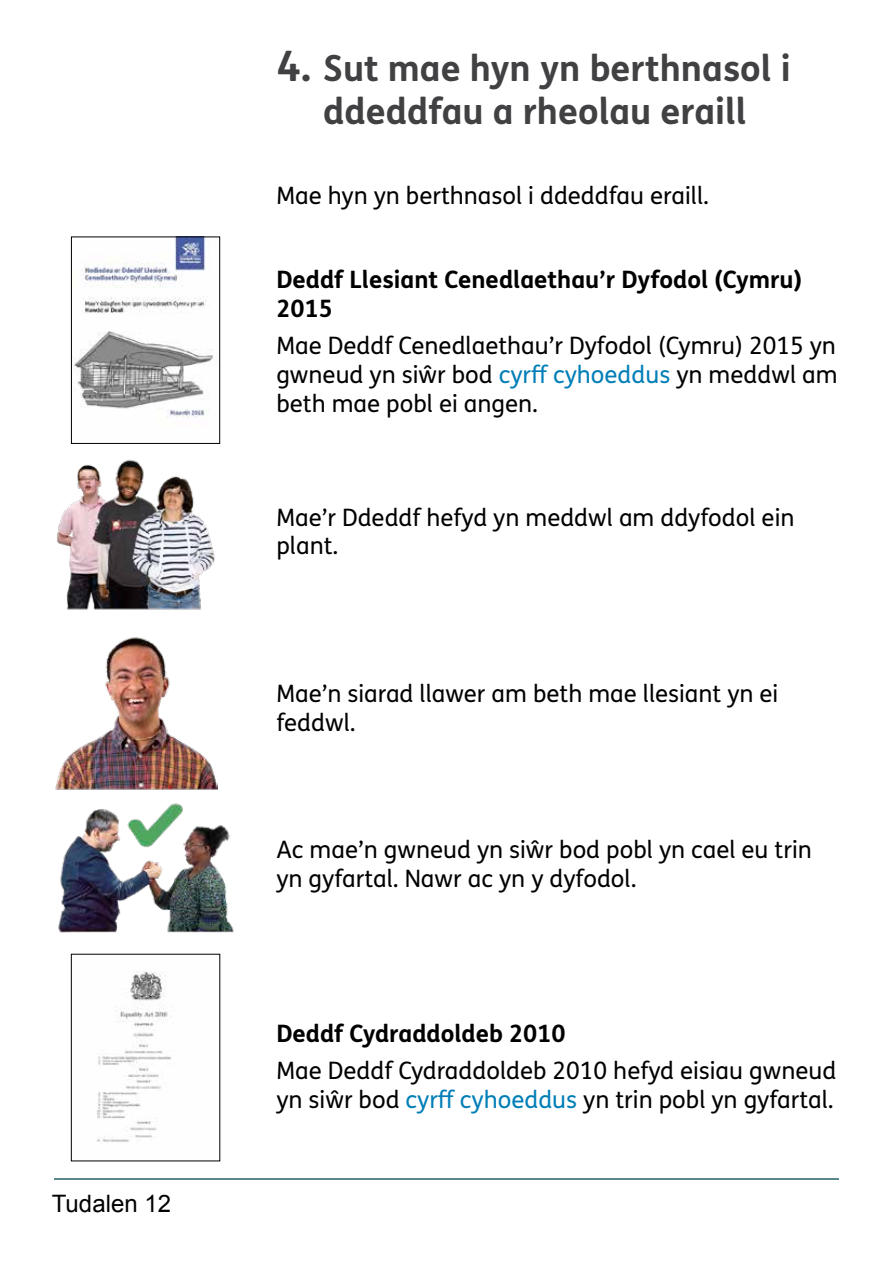
<style>
.page{position:relative;width:893px;height:1263px;background:#fff}
.page>*{position:absolute;margin:0;border:0;box-sizing:border-box;transform-origin:0 0}
.t1{font:700 36px/43.2px "FS Me Pro";color:#414042;text-align:center}
.t2{font:24px/28.8px "FS Me Pro";color:#000}
.t3{font:700 24px/28.8px "FS Me Pro";color:#000}
.t4{font:24px "Arial";color:#000}
.s1{font-size:42px}
.s2{color:#007eb7}
</style>
<div class="page">
<hr style="left:54px;top:1178px;width:785px;height:2px;background:#236067">
<img style="left:97px;top:971px;width:75px;height:171px">
<img style="left:57px;top:459px;width:158px;height:151px">
<img style="left:55px;top:637px;width:162px;height:153px">
<img style="left:74px;top:238px;width:143px;height:180px">
<div style="left:71px;top:236px;width:149px;height:208px;border:1px solid #000"></div>
<img style="left:58px;top:803px;width:176px;height:130px">
<p class="t4" style="left:52px;top:1188px;width:121px">Tudalen 12</p>
<h1 class="t1" style="left:276px;top:45px;width:516px"><span class="s1">4.</span> Sut mae hyn yn berthnasol i ddeddfau a rheolau eraill</h1>
<p class="t2" style="left:276px;top:181px;width:434px">Mae hyn yn berthnasol i ddeddfau eraill.</p>
<p class="t3" style="left:276px;top:264px;width:527px">Deddf Llesiant Cenedlaethau’r Dyfodol (Cymru)<br>2015</p>
<p class="t2" style="left:276px;top:331px;width:563px;text-align:justify">Mae Deddf Cenedlaethau’r Dyfodol (Cymru) 2015 yn gwneud yn siŵr bod <span class="s2">cyrff cyhoeddus</span> yn meddwl am beth mae pobl ei angen.</p>
<p class="t2" style="left:276px;top:502px;width:520px">Mae’r Ddeddf hefyd yn meddwl am ddyfodol ein plant.</p>
<p class="t2" style="left:276px;top:679px;width:503px">Mae’n siarad llawer am beth mae llesiant yn ei feddwl.</p>
<p class="t2" style="left:276px;top:834px;width:537px">Ac mae’n gwneud yn siŵr bod pobl yn cael eu trin yn gyfartal. Nawr ac yn y dyfodol.</p>
<p class="t3" style="left:276px;top:1018px;width:291px">Deddf Cydraddoldeb 2010</p>
<p class="t2" style="left:276px;top:1056px;width:561px">Mae Deddf Cydraddoldeb 2010 hefyd eisiau gwneud yn siŵr bod <span class="s2">cyrff cyhoeddus</span> yn trin pobl yn gyfartal.</p>
</div>
